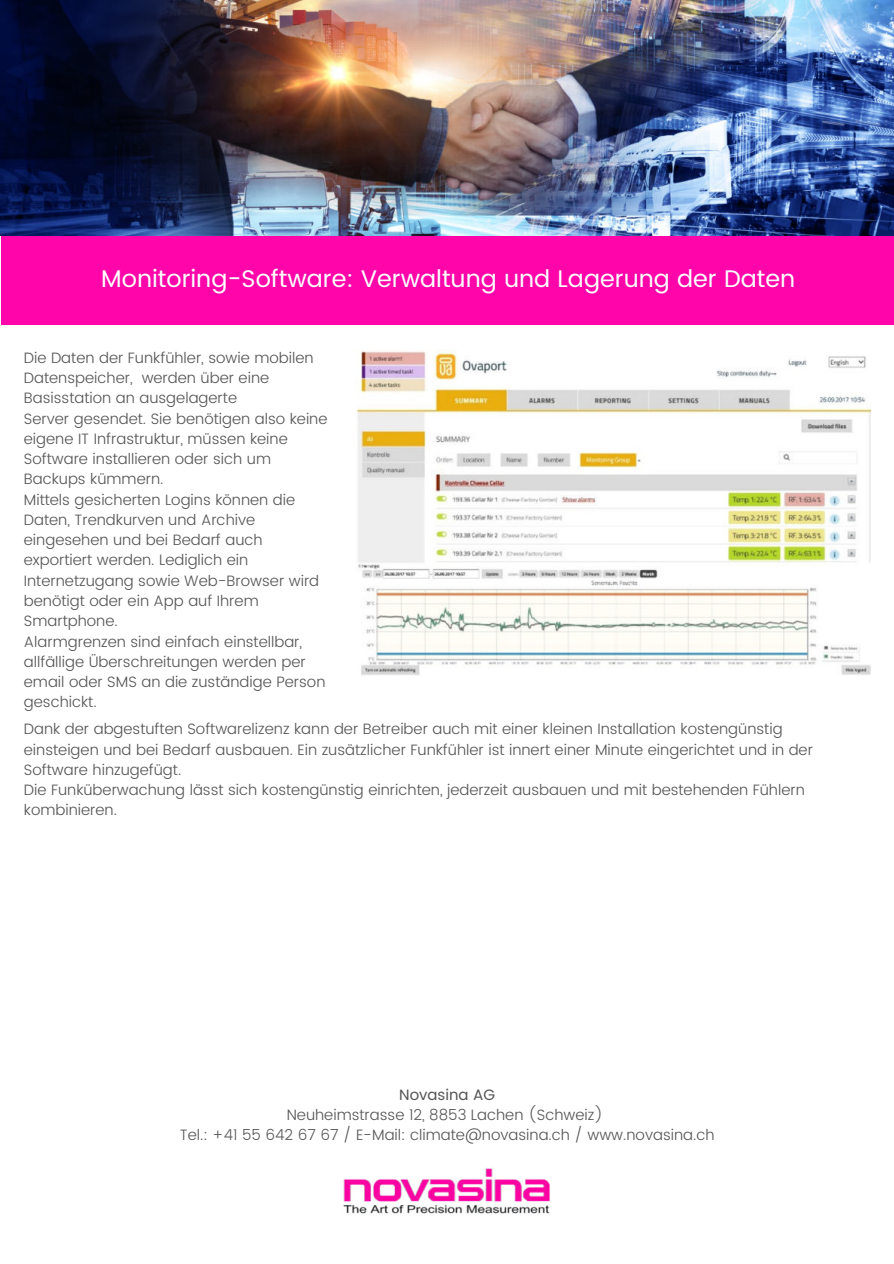
<style>
.page{position:relative;width:894px;height:1264px;background:#fff}
.page>*{position:absolute;margin:0;border:0;box-sizing:border-box;transform-origin:0 0}
.t1{font:24px "Poppins";color:#fff}
.t2{font:300 15px/20.2px "Poppins";color:#545454}
.t3{font:15px "Poppins";color:#545454}
</style>
<div class="page">
<div style="left:1px;top:236px;width:892px;height:89px;background:#ff05aa"></div>
<img style="left:343px;top:1168px;width:207px;height:46px">
<img style="left:1px;top:0;width:892px;height:236px">
<img style="left:355px;top:349px;width:515px;height:326px">
<h1 class="t1" style="left:101px;top:261px;width:695px">Monitoring-Software: Verwaltung und Lagerung der Daten</h1>
<p class="t2" style="left:24px;top:348px;width:305px">Die Daten der Funkfühler, sowie mobilen<br>Datenspeicher, werden über eine<br>Basisstation an ausgelagerte<br>Server gesendet. Sie benötigen also keine eigene IT Infrastruktur, müssen keine<br>Software installieren oder sich um<br>Backups kümmern.<br>Mittels gesicherten Logins können die<br>Daten, Trendkurven und Archive eingesehen und bei Bedarf auch exportiert werden. Lediglich ein<br>Internetzugang sowie Web-Browser wird benötigt oder ein App auf Ihrem<br>Smartphone.<br>Alarmgrenzen sind einfach einstellbar, allfällige Überschreitungen werden per email oder SMS an die zuständige Person geschickt.</p>
<p class="t2" style="left:24px;top:719px;width:790px">Dank der abgestuften Softwarelizenz kann der Betreiber auch mit einer kleinen Installation kostengünstig einsteigen und bei Bedarf ausbauen. Ein zusätzlicher Funkfühler ist innert einer Minute eingerichtet und in der Software hinzugefügt.<br>Die Funküberwachung lässt sich kostengünstig einrichten, jederzeit ausbauen und mit bestehenden Fühlern kombinieren.</p>
<p class="t3" style="left:399px;top:1083px;width:97px">Novasina AG</p>
<p class="t2" style="left:180px;top:1105px;width:536px;text-align:center">Neuheimstrasse 12, 8853 Lachen (Schweiz)<br>Tel.: +41 55 642 67 67 / E-Mail: climate@novasina.ch / www.novasina.ch</p>
</div>
